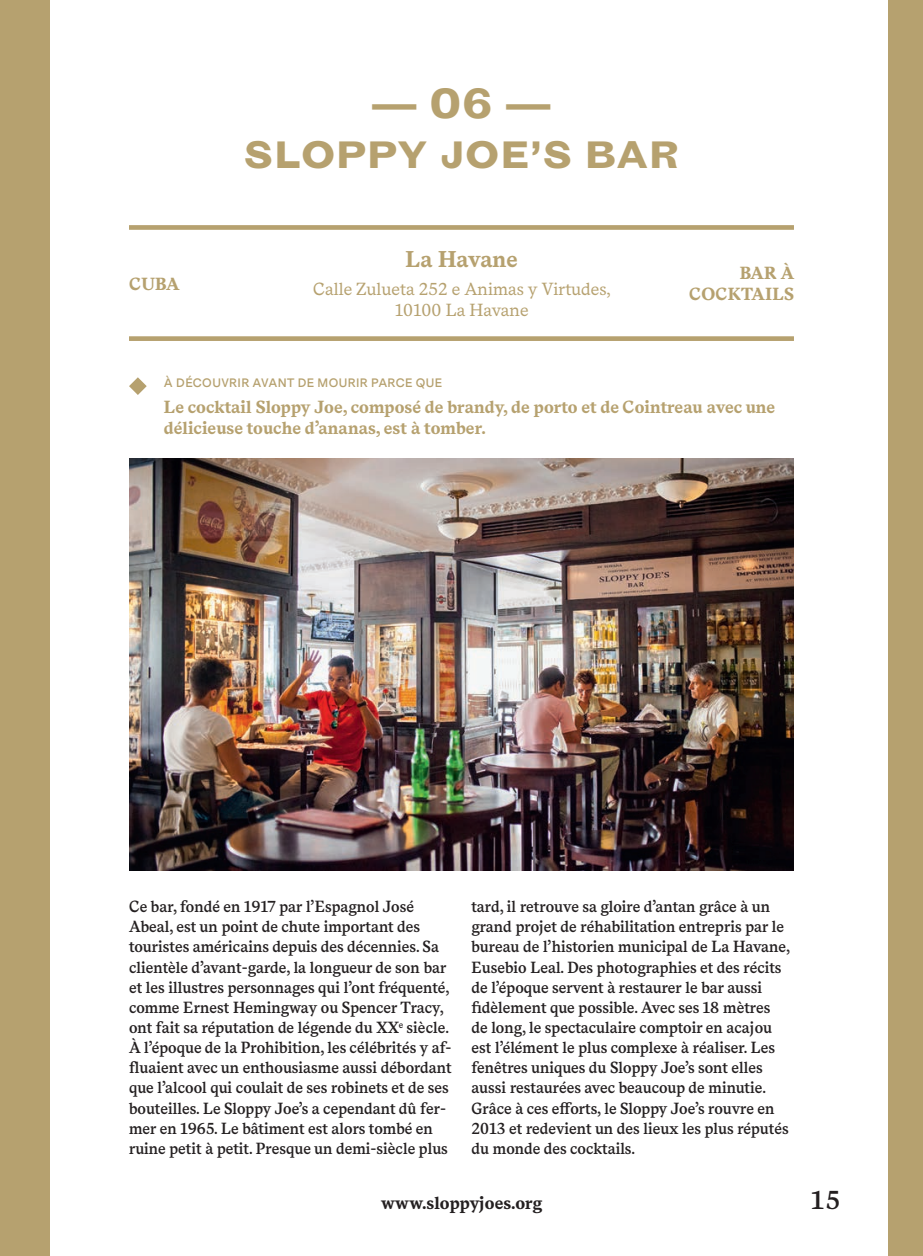
<style>
.page{position:relative;width:923px;height:1256px;background:#fff}
.page>*{position:absolute;margin:0;border:0;box-sizing:border-box;transform-origin:0 0}
.t1{font:700 expanded 43.75px "Grotesque MT Std";color:#b6a16f}
.t2{font:700 expanded 38.5px "Grotesque MT Std";color:#b6a16f}
.t3{font:600 26.25px "Messina Serif";color:#231f20}
.t4{font:700 22.75px "Messina Serif";color:#b6a16f}
.t5{font:700 17.5px/21px "Messina Serif";color:#b6a16f}
.t6{font:17.5px/21px "Messina Serif";color:#b6a16f;text-align:center}
.t7{font:700 17.5px "Messina Serif";color:#231f20}
.t8{font:600 16.1px/20.1px "Messina Serif";color:#231f20;scale:.96 1}
.t9{font:600 12.25px "Messina Sans";letter-spacing:.03em;color:#b6a16f}
</style>
<div class="page">
<div style="left:129px;top:336px;width:665px;height:5px;background:#b6a16f"></div>
<div style="left:129px;top:225px;width:665px;height:5px;background:#b6a16f"></div>
<svg style="left:129px;top:377px;width:18px;height:18px"></svg>
<img style="left:129px;top:458px;width:665px;height:411px">
<div style="left:0;top:0;width:50px;height:1255px;background:#b6a16f"></div>
<div style="left:888px;top:0;width:35px;height:1255px;background:#b6a16f"></div>
<h1 class="t1" style="left:372px;top:76px;width:179px">— 06 —</h1>
<p class="t5" style="left:129px;top:274px;width:52px">CUBA</p>
<h2 class="t2" style="left:244px;top:132px;width:437px">SLOPPY JOE’S BAR</h2>
<h3 class="t4" style="left:405px;top:245px;width:114px">La Havane</h3>
<p class="t6" style="left:313px;top:279px;width:299px">Calle Zulueta 252 e Animas y Virtudes,<br>10100 La Havane</p>
<p class="t5" style="left:689px;top:264px;width:107px;text-align:right">BAR À<br>COCKTAILS</p>
<p class="t9" style="left:164px;top:375px;width:280px">À DÉCOUVRIR AVANT DE MOURIR PARCE QUE</p>
<p class="t5" style="left:164px;top:397px;width:613px">Le cocktail Sloppy Joe, composé de brandy, de porto et de Cointreau avec une délicieuse touche d’ananas, est à tomber.</p>
<p class="t8" style="left:129px;top:897px;width:338px">Ce bar, fondé en 1917 par l’Espagnol José Abeal, est un point de chute important des touristes américains depuis des décennies. Sa clientèle d’avant-garde, la longueur de son bar et les illustres personnages qui l’ont fréquenté, comme Ernest Hemingway ou Spencer Tracy, ont fait sa réputation de légende du XX<sup>e</sup> siècle.<br>À l’époque de la Prohibition, les célébrités y af&shy;fluaient avec un enthousiasme aussi débordant que l’alcool qui coulait de ses robinets et de ses bouteilles. Le Sloppy Joe’s a cependant dû fer&shy;mer en 1965. Le bâtiment est alors tombé en ruine petit à petit. Presque un demi-siècle plus</p>
<p class="t8" style="left:471px;top:897px;width:334px">tard, il retrouve sa gloire d’antan grâce à un grand projet de réhabilitation entrepris par le bureau de l’historien municipal de La Havane, Eusebio Leal. Des photographies et des récits de l’époque servent à restaurer le bar aussi fidèlement que possible. Avec ses 18 mètres de long, le spectaculaire comptoir en acajou est l’élément le plus complexe à réaliser. Les fenêtres uniques du Sloppy Joe’s sont elles aussi restaurées avec beaucoup de minutie.<br>Grâce à ces efforts, le Sloppy Joe’s rouvre en 2013 et redevient un des lieux les plus réputés du monde des cocktails.</p>
<p class="t7" style="left:381px;top:1191px;width:163px">www.sloppyjoes.org</p>
<h3 class="t3" style="left:810px;top:1183px;width:31px">15</h3>
</div>
